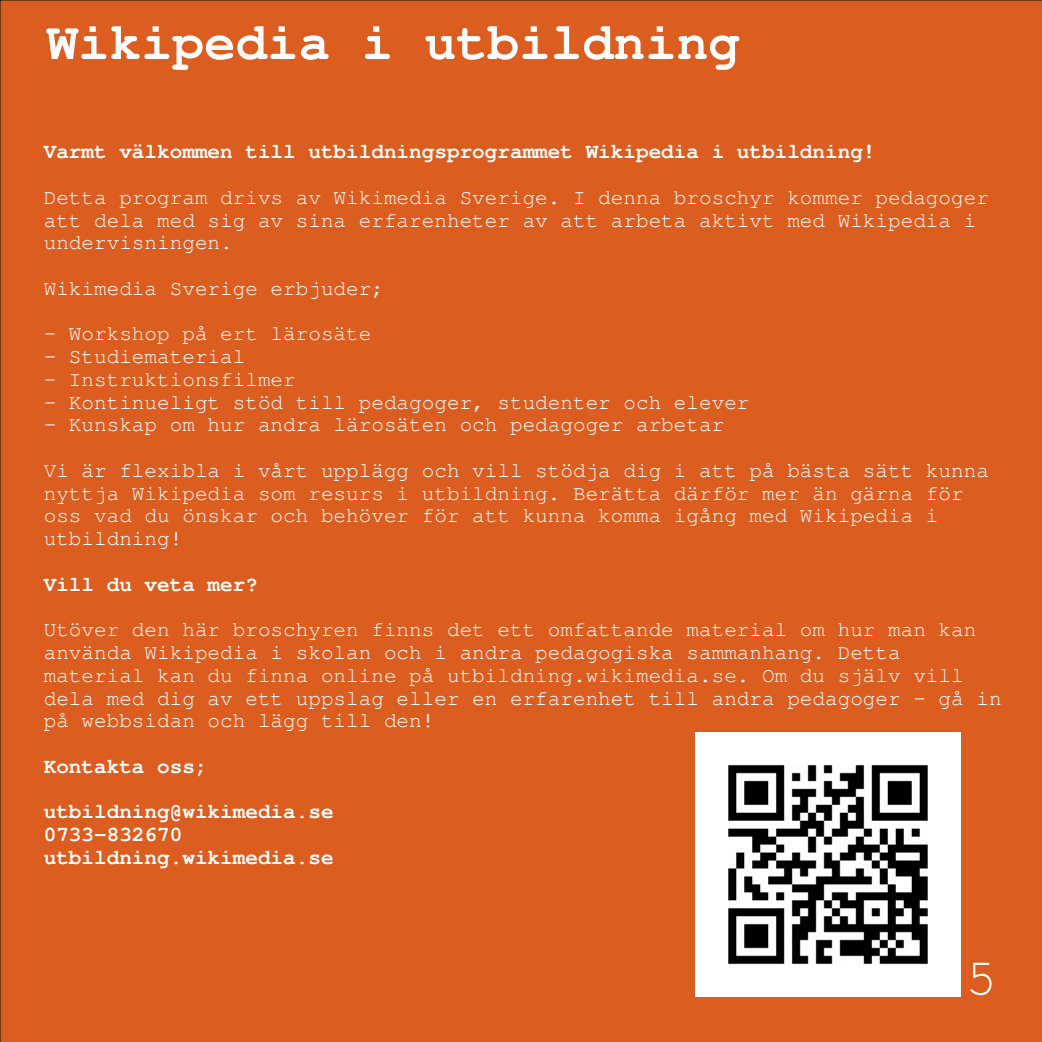
<style>
.page{position:relative;width:1042px;height:1042px;background:#dc5d20}
.page>*{position:absolute;margin:0;border:0;box-sizing:border-box;transform-origin:0 0}
.t1{font:700 52.5px "Tlwg Typo";color:#fff}
.t2{font:52.5px "Tlwg Typo";color:#fff}
.t3{font:21px/22.8px "Tlwg Typist";color:#fff}
.t4{font:700 21px/45.5px "Tlwg Typist";color:#fff}
</style>
<div class="page">
<img style="left:696px;top:732px;width:264px;height:264px">
<h1 class="t1" style="left:47px;top:11px;width:694px">Wikipedia i utbildning</h1>
<p class="t4" style="left:44px;top:130px;width:833px">Varmt välkommen till utbildningsprogrammet Wikipedia i utbildning!</p>
<p class="t3" style="left:44px;top:187px;width:946px">Detta program drivs av Wikimedia Sverige. I denna broschyr kommer pedagoger att dela med sig av sina erfarenheter av att arbeta aktivt med Wikipedia i undervisningen.</p>
<p class="t3" style="left:44px;top:278px;width:342px">Wikimedia Sverige erbjuder;</p>
<p class="t3" style="left:44px;top:324px;width:329px">- Workshop på ert lärosäte</p>
<p class="t3" style="left:44px;top:346px;width:203px">- Studiematerial</p>
<p class="t3" style="left:44px;top:369px;width:253px">- Instruktionsfilmer</p>
<p class="t3" style="left:44px;top:392px;width:707px">- Kontinueligt stöd till pedagoger, studenter och elever</p>
<p class="t3" style="left:44px;top:403px;width:946px;line-height:45.5px">- Kunskap om hur andra lärosäten och pedagoger arbetar<br>Vi är flexibla i vårt upplägg och vill stödja dig i att på bästa sätt kunna</p>
<p class="t3" style="left:44px;top:483px;width:921px">nyttja Wikipedia som resurs i utbildning. Berätta därför mer än gärna för oss vad du önskar och behöver för att kunna komma igång med Wikipedia i utbildning!</p>
<p class="t4" style="left:44px;top:562px;width:216px">Vill du veta mer?</p>
<p class="t3" style="left:44px;top:619px;width:959px">Utöver den här broschyren finns det ett omfattande material om hur man kan använda Wikipedia i skolan och i andra pedagogiska sammanhang. Detta material kan du finna online på utbildning.wikimedia.se. Om du själv vill dela med dig av ett uppslag eller en erfarenhet till andra pedagoger – gå in på webbsidan och lägg till den!</p>
<p class="t4" style="left:44px;top:744px;width:291px">Kontakta oss; utbildning@wikimedia.se</p>
<p class="t4" style="left:44px;top:824px;width:291px;line-height:22.8px">0733-832670 utbildning.wikimedia.se</p>
<h1 class="t2" style="left:965px;top:948px;width:33px">5</h1>
</div>
